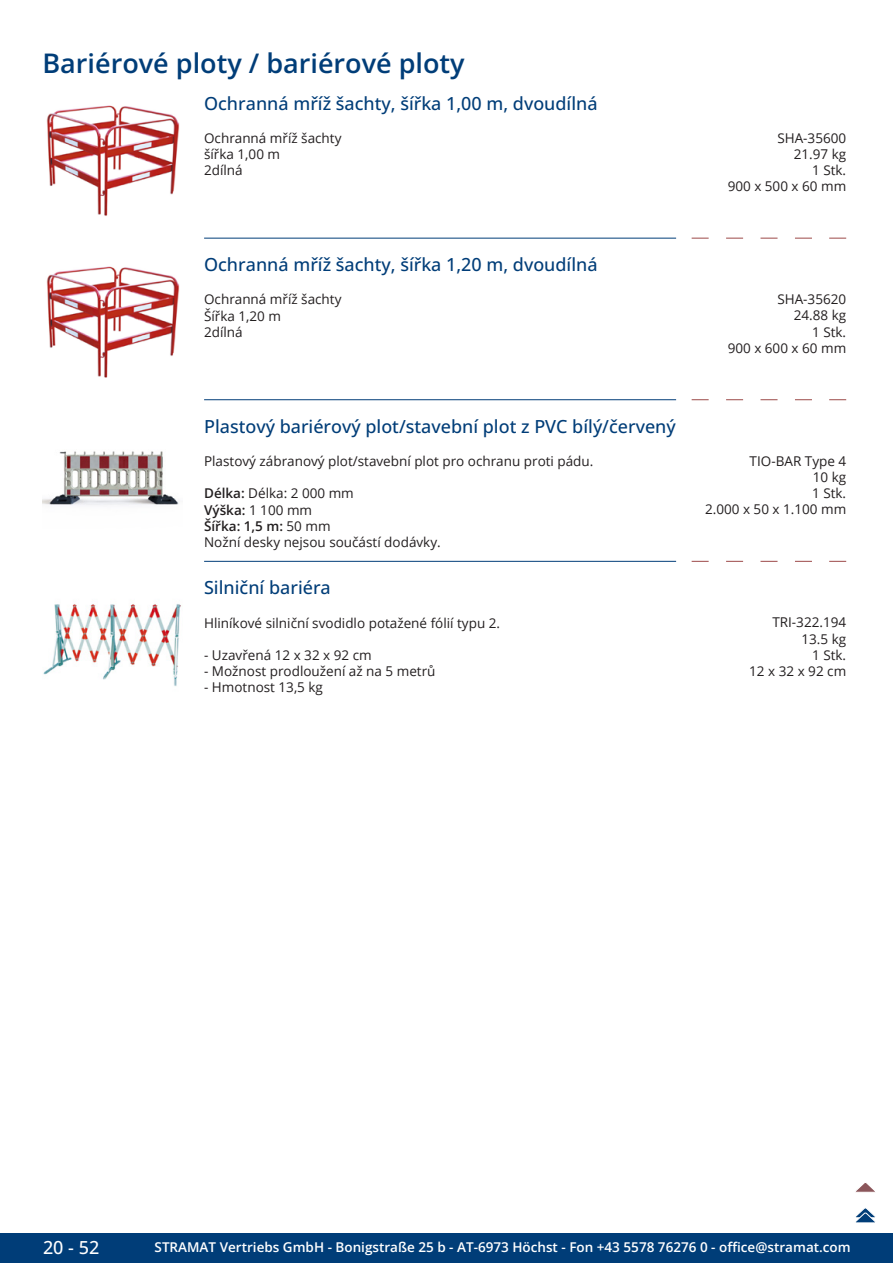
<style>
.page{position:relative;width:893px;height:1263px;background:#fff}
.page>*{position:absolute;margin:0;border:0;box-sizing:border-box;transform-origin:0 0}
.GruppeName{font:600 27px "Open Sans";color:#003d78}
.ArtikelName{font:500 18px "Open Sans";color:#003d78}
.t1{font:500 18px "Open Sans";color:#fff}
.Beschreibung{font:13.5px/16.2px "Open Sans";color:#231f20}
.ArtikelNummer{font:13.5px "Open Sans";color:#231f20}
.t2{font:600 13.5px "Open Sans";color:#fff}
.s1{font-weight:600}
</style>
<div class="page">
<div style="left:0;top:1233px;width:893px;height:30px;background:#003d78"></div>
<img style="left:46px;top:105px;width:134px;height:111px">
<img style="left:46px;top:266px;width:134px;height:112px">
<svg style="left:692px;top:238px;width:17px;height:1px"></svg>
<svg style="left:726px;top:238px;width:17px;height:1px"></svg>
<svg style="left:760px;top:238px;width:17px;height:1px"></svg>
<svg style="left:795px;top:238px;width:17px;height:1px"></svg>
<svg style="left:829px;top:238px;width:17px;height:1px"></svg>
<hr style="left:204px;top:238px;width:472px;height:1px;background:#003d78">
<img style="left:43px;top:451px;width:136px;height:54px">
<svg style="left:692px;top:399px;width:17px;height:1px"></svg>
<svg style="left:726px;top:399px;width:17px;height:1px"></svg>
<svg style="left:760px;top:399px;width:17px;height:1px"></svg>
<svg style="left:795px;top:399px;width:17px;height:1px"></svg>
<svg style="left:829px;top:399px;width:17px;height:1px"></svg>
<hr style="left:204px;top:399px;width:472px;height:1px;background:#003d78">
<img style="left:43px;top:604px;width:138px;height:82px">
<svg style="left:692px;top:561px;width:17px;height:1px"></svg>
<svg style="left:726px;top:561px;width:17px;height:1px"></svg>
<svg style="left:760px;top:561px;width:17px;height:1px"></svg>
<svg style="left:795px;top:561px;width:17px;height:1px"></svg>
<svg style="left:829px;top:561px;width:17px;height:1px"></svg>
<hr style="left:204px;top:561px;width:472px;height:1px;background:#003d78">
<svg style="left:856px;top:1183px;width:19px;height:9px"></svg>
<svg style="left:855px;top:1208px;width:21px;height:15px"></svg>
<p class="GruppeName" style="left:43px;top:44px;width:424px">Bariérové ploty / bariérové ploty</p>
<p class="ArtikelName" style="left:204px;top:91px;width:395px">Ochranná mříž šachty, šířka 1,00 m, dvoudílná</p>
<p class="Beschreibung" style="left:204px;top:129px;width:139px">Ochranná mříž šachty šířka 1,00 m<br>2dílná</p>
<p class="ArtikelNummer" style="left:777px;top:128px;width:70px">SHA-35600</p>
<p class="ArtikelNummer" style="left:794px;top:145px;width:54px">21.97 kg</p>
<p class="ArtikelNummer" style="left:812px;top:161px;width:36px">1 Stk.</p>
<p class="ArtikelNummer" style="left:728px;top:177px;width:120px">900 x 500 x 60 mm</p>
<p class="ArtikelName" style="left:204px;top:252px;width:395px">Ochranná mříž šachty, šířka 1,20 m, dvoudílná</p>
<p class="Beschreibung" style="left:204px;top:291px;width:139px">Ochranná mříž šachty<br>Šířka 1,20 m<br>2dílná</p>
<p class="ArtikelNummer" style="left:777px;top:290px;width:70px">SHA-35620</p>
<p class="ArtikelNummer" style="left:794px;top:306px;width:54px">24.88 kg</p>
<p class="ArtikelNummer" style="left:812px;top:322px;width:36px">1 Stk.</p>
<p class="ArtikelNummer" style="left:728px;top:339px;width:120px">900 x 600 x 60 mm</p>
<p class="ArtikelName" style="left:204px;top:414px;width:473px">Plastový bariérový plot/stavební plot z PVC bílý/červený</p>
<p class="Beschreibung" style="left:204px;top:453px;width:391px">Plastový zábranový plot/stavební plot pro ochranu proti pádu.</p>
<p class="Beschreibung" style="left:204px;top:485px;width:238px"><span class="s1">Délka:</span> Délka: 2 000 mm<br><span class="s1">Výška:</span> 1 100 mm<br><span class="s1">Šířka: 1,5 m:</span> 50 mm<br>Nožní desky nejsou součástí dodávky.</p>
<p class="ArtikelName" style="left:204px;top:575px;width:128px">Silniční bariéra</p>
<p class="Beschreibung" style="left:204px;top:614px;width:298px">Hliníkové silniční svodidlo potažené fólií typu 2.</p>
<p class="Beschreibung" style="left:204px;top:647px;width:169px">- Uzavřená 12 x 32 x 92 cm</p>
<p class="Beschreibung" style="left:204px;top:663px;width:233px">- Možnost prodloužení až na 5 metrů</p>
<p class="Beschreibung" style="left:204px;top:679px;width:120px">- Hmotnost 13,5 kg</p>
<p class="ArtikelNummer" style="left:750px;top:452px;width:98px">TIO-BAR Type 4</p>
<p class="ArtikelNummer" style="left:813px;top:468px;width:35px">10 kg</p>
<p class="ArtikelNummer" style="left:812px;top:484px;width:36px">1 Stk.</p>
<p class="ArtikelNummer" style="left:705px;top:500px;width:143px">2.000 x 50 x 1.100 mm</p>
<p class="ArtikelNummer" style="left:772px;top:613px;width:75px">TRI-322.194</p>
<p class="ArtikelNummer" style="left:801px;top:629px;width:46px">13.5 kg</p>
<p class="ArtikelNummer" style="left:812px;top:646px;width:36px">1 Stk.</p>
<p class="ArtikelNummer" style="left:749px;top:662px;width:99px">12 x 32 x 92 cm</p>
<h2 class="t1" style="left:43px;top:1234px;width:58px">20 - 52</h2>
<p class="t2" style="left:155px;top:1238px;width:698px">STRAMAT Vertriebs GmbH - Bonigstraße 25 b - AT-6973 Höchst - Fon +43 5578 76276 0 - office@stramat.com</p>
</div>
